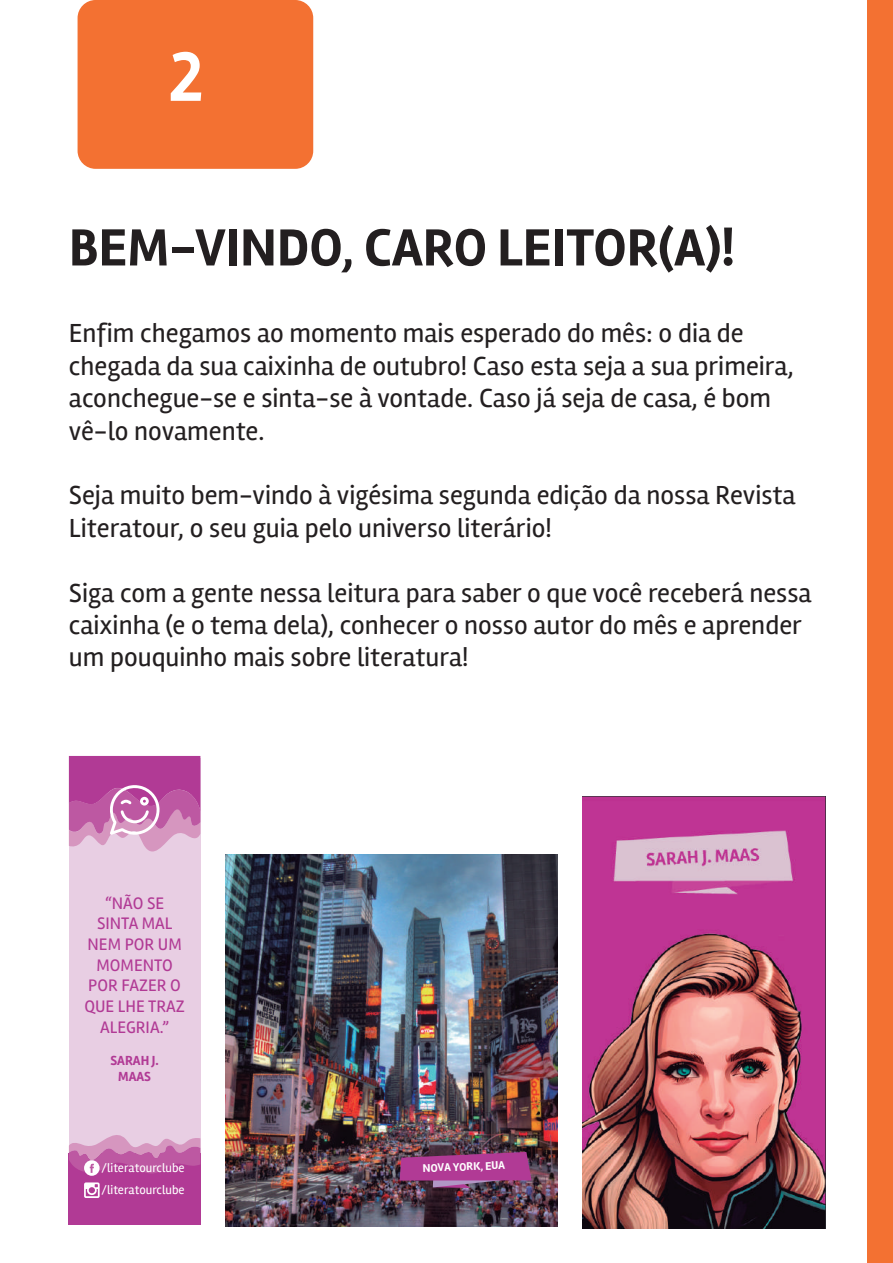
<style>
.page{position:relative;width:893px;height:1263px;background:#fff}
.page>*{position:absolute;margin:0;border:0;box-sizing:border-box;transform-origin:0 0}
.t1{font:700 72px "Rambla";color:#fff}
.t2{font:700 54px "Rambla";color:#231f20}
.t3{font:27px/32.4px "Rambla";color:#231f20}
.t4{font:17.25px/20.7px "Rambla";color:#b13a95;text-align:center}
.t5{font:700 13.65px/16.4px "Rambla";color:#b13a95;text-align:center}
.t6{font:12.75px/22.2px "Rambla";color:#fff}
.t7{font:700 11.55px "Rambla";color:#fff}
</style>
<div class="page">
<img style="left:225px;top:854px;width:333px;height:372px">
<img style="left:400px;top:1152px;width:132px;height:36px">
<div style="left:78px;top:0;width:235px;height:169px;background:#f37132;border-radius:18px"></div>
<div style="left:868px;top:0;width:25px;height:1263px;background:#f37132"></div>
<img style="left:582px;top:796px;width:244px;height:432px">
<div style="left:69px;top:758px;width:131px;height:463px;background:#e8cee3"></div>
<div style="left:69px;top:1154px;width:131px;height:70px;background:#b13a95"></div>
<svg style="left:84px;top:1182px;width:16px;height:16px"></svg>
<svg style="left:69px;top:1135px;width:131px;height:41px"></svg>
<svg style="left:69px;top:756px;width:131px;height:96px;background:#c46dae"></svg>
<h1 class="t1" style="left:169px;top:34px;width:36px">2</h1>
<h2 class="t2" style="left:69px;top:216px;width:667px">BEM-VINDO, CARO LEITOR(A)!</h2>
<p class="t3" style="left:69px;top:317px;width:726px">Enfim chegamos ao momento mais esperado do mês: o dia de chegada da sua caixinha de outubro! Caso esta seja a sua primeira, aconchegue-se e sinta-se à vontade. Caso já seja de casa, é bom vê-lo novamente.</p>
<p class="t3" style="left:69px;top:479px;width:728px">Seja muito bem-vindo à vigésima segunda edição da nossa Revista<br>Literatour, o seu guia pelo universo literário!</p>
<p class="t3" style="left:69px;top:576px;width:744px">Siga com a gente nessa leitura para saber o que você receberá nessa caixinha (e o tema dela), conhecer o nosso autor do mês e aprender um pouquinho mais sobre literatura!</p>
<p class="t4" style="left:84px;top:892px;width:102px">“NÃO SE<br>SINTA MAL<br>NEM POR UM<br>MOMENTO<br>POR FAZER O<br>QUE LHE TRAZ<br>ALEGRIA.”</p>
<p class="t5" style="left:111px;top:1052px;width:50px">SARAH J.<br>MAAS</p>
<p class="t6" style="left:102px;top:1156px;width:84px">/literatourclube /literatourclube</p>
<p class="t7" style="left:422px;top:1161px;width:84px;rotate:-2deg">NOVA YORK, EUA</p>
</div>
